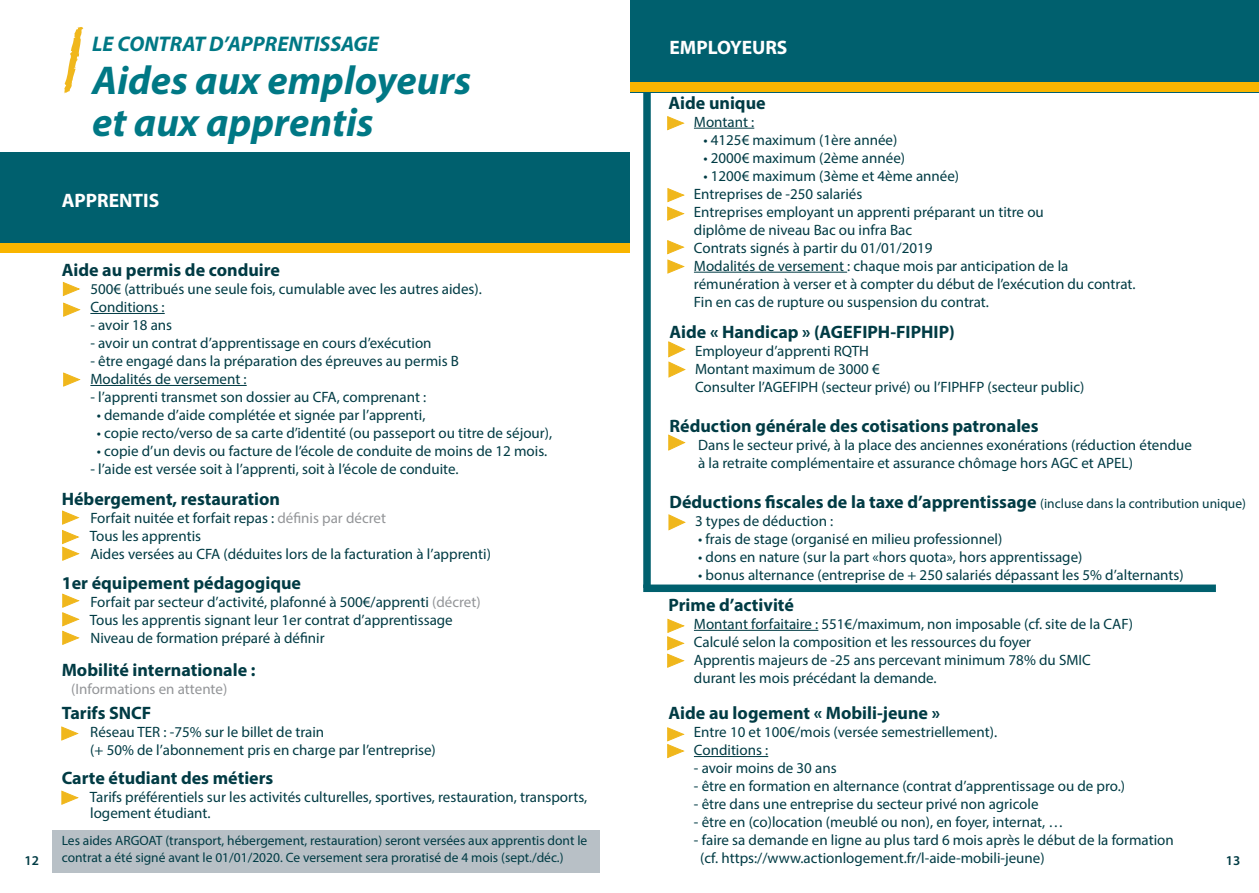
<style>
.page{position:relative;width:1259px;height:893px;background:#fff}
.page>*{position:absolute;margin:0;border:0;box-sizing:border-box;transform-origin:0 0}
.t1{font:italic 700 40.35px "Myriad Pro";color:#007885}
.t2{font:italic 700 21.3px "Myriad Pro";color:#007885}
.t3{font:700 19.5px "Myriad Pro";color:#fff}
.t4{font:700 18px "Myriad Pro";color:#003b44}
.t5{font:15px "Myriad Pro";color:#003b44}
.t6{font:15px "Myriad Pro";color:#939598}
.t7{font:13.5px "Myriad Pro";color:#003b44}
.t8{font:600 13.5px "Myriad Pro";color:#003b44}
.s1{font-weight:400;font-size:13.5px}
.s2{color:#939598}
</style>
<div class="page">
<div style="left:0;top:152px;width:629px;height:92px;background:#00606e"></div>
<div style="left:630px;top:0;width:629px;height:92px;background:#00606e"></div>
<svg style="left:64px;top:27px;width:19px;height:67px"></svg>
<hr style="left:90px;top:313px;width:75px;height:1px;background:#003b44">
<hr style="left:90px;top:385px;width:157px;height:1px;background:#003b44">
<hr style="left:694px;top:630px;width:124px;height:1px;background:#003b44">
<hr style="left:694px;top:756px;width:74px;height:1px;background:#003b44">
<div style="left:52px;top:830px;width:548px;height:42px;background:#b8c0c6"></div>
<div style="left:643px;top:584px;width:573px;height:8px;background:#00606e"></div>
<svg style="left:63px;top:282px;width:17px;height:14px"></svg>
<svg style="left:667px;top:619px;width:17px;height:49px"></svg>
<svg style="left:667px;top:727px;width:17px;height:31px"></svg>
<svg style="left:63px;top:303px;width:17px;height:14px"></svg>
<svg style="left:63px;top:373px;width:17px;height:13px"></svg>
<svg style="left:62px;top:511px;width:17px;height:13px"></svg>
<svg style="left:62px;top:530px;width:17px;height:31px"></svg>
<svg style="left:62px;top:594px;width:17px;height:51px"></svg>
<svg style="left:61px;top:727px;width:17px;height:13px"></svg>
<svg style="left:62px;top:791px;width:16px;height:14px"></svg>
<hr style="left:694px;top:128px;width:60px;height:1px;background:#003b44">
<hr style="left:694px;top:272px;width:153px;height:1px;background:#003b44">
<svg style="left:667px;top:116px;width:17px;height:14px"></svg>
<svg style="left:667px;top:188px;width:17px;height:33px"></svg>
<svg style="left:667px;top:240px;width:17px;height:14px"></svg>
<svg style="left:667px;top:260px;width:17px;height:13px"></svg>
<svg style="left:668px;top:342px;width:17px;height:35px"></svg>
<svg style="left:668px;top:435px;width:17px;height:15px"></svg>
<svg style="left:668px;top:515px;width:17px;height:15px"></svg>
<div style="left:643px;top:90px;width:8px;height:498px;background:#00606e"></div>
<div style="left:630px;top:82px;width:629px;height:10px;background:#f9b500"></div>
<div style="left:0;top:244px;width:629px;height:9px;background:#f9b500"></div>
<p class="t2" style="left:92px;top:30px;width:288px">LE CONTRAT D’APPRENTISSAGE</p>
<p class="t3" style="left:669px;top:35px;width:119px">EMPLOYEURS</p>
<p class="t1" style="left:92px;top:54px;width:380px">Aides aux employeurs</p>
<p class="t1" style="left:92px;top:96px;width:283px">et aux apprentis</p>
<p class="t4" style="left:668px;top:91px;width:99px">Aide unique</p>
<p class="t5" style="left:694px;top:112px;width:62px">Montant :</p>
<p class="t5" style="left:703px;top:130px;width:195px">• 4125€ maximum (1ère année)</p>
<p class="t5" style="left:703px;top:148px;width:203px">• 2000€ maximum (2ème année)</p>
<p class="t5" style="left:703px;top:166px;width:257px">• 1200€ maximum (3ème et 4ème année)</p>
<p class="t5" style="left:694px;top:184px;width:170px">Entreprises de ‐250 salariés</p>
<p class="t5" style="left:694px;top:202px;width:351px">Entreprises employant un apprenti préparant un titre ou</p>
<p class="t5" style="left:694px;top:220px;width:220px">diplôme de niveau Bac ou infra Bac</p>
<p class="t5" style="left:694px;top:238px;width:240px">Contrats signés à partir du 01/01/2019</p>
<p class="t5" style="left:694px;top:256px;width:376px">Modalités de versement : chaque mois par anticipation de la</p>
<p class="t5" style="left:694px;top:274px;width:443px">rémunération à verser et à compter du début de l’exécution du contrat.</p>
<p class="t5" style="left:694px;top:292px;width:296px">Fin en cas de rupture ou suspension du contrat.</p>
<p class="t4" style="left:669px;top:321px;width:287px">Aide « Handicap » (AGEFIPH-FIPHIP)</p>
<p class="t5" style="left:695px;top:342px;width:176px">Employeur d’apprenti RQTH</p>
<p class="t5" style="left:695px;top:360px;width:186px">Montant maximum de 3000 €</p>
<p class="t5" style="left:695px;top:378px;width:391px">Consulter l’AGEFIPH (secteur privé) ou l’FIPHFP (secteur public)</p>
<p class="t4" style="left:669px;top:414px;width:370px">Réduction générale des cotisations patronales</p>
<p class="t5" style="left:698px;top:436px;width:495px">Dans le secteur privé, à la place des anciennes exonérations (réduction étendue</p>
<p class="t5" style="left:698px;top:454px;width:436px">à la retraite complémentaire et assurance chômage hors AGC et APEL)</p>
<p class="t4" style="left:669px;top:490px;width:578px">Déductions fiscales de la taxe d’apprentissage <span class="s1">(incluse dans la contribution unique)</span></p>
<p class="t5" style="left:695px;top:511px;width:140px">3 types de déduction :</p>
<p class="t5" style="left:698px;top:529px;width:306px">• frais de stage (organisé en milieu professionnel)</p>
<p class="t5" style="left:698px;top:547px;width:386px">• dons en nature (sur la part «hors quota», hors apprentissage)</p>
<p class="t5" style="left:698px;top:565px;width:487px">• bonus alternance (entreprise de + 250 salariés dépassant les 5% d’alternants)</p>
<p class="t3" style="left:62px;top:188px;width:99px">APPRENTIS</p>
<p class="t4" style="left:62px;top:258px;width:220px">Aide au permis de conduire</p>
<p class="t5" style="left:90px;top:280px;width:393px">500€ (attribués une seule fois, cumulable avec les autres aides).</p>
<p class="t5" style="left:90px;top:298px;width:76px">Conditions :</p>
<p class="t5" style="left:90px;top:316px;width:83px">‐ avoir 18 ans</p>
<p class="t5" style="left:90px;top:334px;width:343px">‐ avoir un contrat d’apprentissage en cours d’exécution</p>
<p class="t5" style="left:90px;top:352px;width:370px">‐ être engagé dans la préparation des épreuves au permis B</p>
<p class="t5" style="left:90px;top:370px;width:158px">Modalités de versement :</p>
<p class="t5" style="left:90px;top:388px;width:337px">‐ l’apprenti transmet son dossier au CFA, comprenant :</p>
<p class="t5" style="left:97px;top:406px;width:330px">• demande d’aide complétée et signée par l’apprenti,</p>
<p class="t5" style="left:97px;top:424px;width:457px">• copie recto/verso de sa carte d’identité (ou passeport ou titre de séjour),</p>
<p class="t5" style="left:97px;top:442px;width:452px">• copie d’un devis ou facture de l’école de conduite de moins de 12 mois.</p>
<p class="t5" style="left:90px;top:460px;width:370px">‐ l’aide est versée soit à l’apprenti, soit à l’école de conduite.</p>
<p class="t4" style="left:62px;top:487px;width:220px">Hébergement, restauration</p>
<p class="t5" style="left:90px;top:508px;width:297px">Forfait nuitée et forfait repas : <span class="s2">définis par décret</span></p>
<p class="t5" style="left:90px;top:526px;width:113px">Tous les apprentis</p>
<p class="t5" style="left:90px;top:544px;width:402px">Aides versées au CFA (déduites lors de la facturation à l’apprenti)</p>
<p class="t4" style="left:62px;top:571px;width:241px">1er équipement pédagogique</p>
<p class="t5" style="left:90px;top:592px;width:392px">Forfait par secteur d’activité, plafonné à 500€/apprenti <span class="s2">(décret)</span></p>
<p class="t5" style="left:90px;top:610px;width:364px">Tous les apprentis signant leur 1er contrat d’apprentissage</p>
<p class="t5" style="left:90px;top:628px;width:236px">Niveau de formation préparé à définir</p>
<p class="t4" style="left:62px;top:658px;width:195px">Mobilité internationale :</p>
<p class="t6" style="left:71px;top:679px;width:157px">(Informations en attente)</p>
<p class="t4" style="left:62px;top:702px;width:91px">Tarifs SNCF</p>
<p class="t5" style="left:90px;top:723px;width:235px">Réseau TER : ‐75% sur le billet de train</p>
<p class="t5" style="left:90px;top:741px;width:347px">(+ 50% de l’abonnement pris en charge par l’entreprise)</p>
<p class="t4" style="left:62px;top:766px;width:213px">Carte étudiant des métiers</p>
<p class="t5" style="left:90px;top:787px;width:499px">Tarifs préférentiels sur les activités culturelles, sportives, restauration, transports,</p>
<p class="t4" style="left:668px;top:593px;width:127px">Prime d’activité</p>
<p class="t5" style="left:694px;top:615px;width:440px">Montant forfaitaire : 551€/maximum, non imposable (cf. site de la CAF)</p>
<p class="t5" style="left:694px;top:633px;width:339px">Calculé selon la composition et les ressources du foyer</p>
<p class="t5" style="left:694px;top:651px;width:398px">Apprentis majeurs de ‐25 ans percevant minimum 78% du SMIC</p>
<p class="t5" style="left:694px;top:669px;width:244px">durant les mois précédant la demande.</p>
<p class="t4" style="left:668px;top:701px;width:273px">Aide au logement « Mobili‐jeune »</p>
<p class="t5" style="left:694px;top:723px;width:305px">Entre 10 et 100€/mois (versée semestriellement).</p>
<p class="t5" style="left:694px;top:741px;width:76px">Conditions :</p>
<p class="t5" style="left:694px;top:759px;width:144px">‐ avoir moins de 30 ans</p>
<p class="t5" style="left:694px;top:777px;width:433px">‐ être en formation en alternance (contrat d’apprentissage ou de pro.)</p>
<p class="t5" style="left:694px;top:795px;width:346px">‐ être dans une entreprise du secteur privé non agricole</p>
<p class="t5" style="left:694px;top:813px;width:371px">‐ être en (co)location (meublé ou non), en foyer, internat, …</p>
<p class="t5" style="left:694px;top:831px;width:481px">‐ faire sa demande en ligne au plus tard 6 mois après le début de la formation</p>
<p class="t5" style="left:700px;top:849px;width:346px">(cf. https://www.actionlogement.fr/l‐aide‐mobili‐jeune)</p>
<p class="t5" style="left:90px;top:804px;width:122px">logement étudiant.</p>
<p class="t7" style="left:62px;top:832px;width:527px">Les aides ARGOAT (transport, hébergement, restauration) seront versées aux apprentis dont le</p>
<p class="t7" style="left:62px;top:849px;width:503px">contrat a été signé avant le 01/01/2020. Ce versement sera proratisé de 4 mois (sept./déc.)</p>
<p class="t8" style="left:24px;top:852px;width:16px">12</p>
<p class="t8" style="left:1226px;top:852px;width:16px">13</p>
</div>
